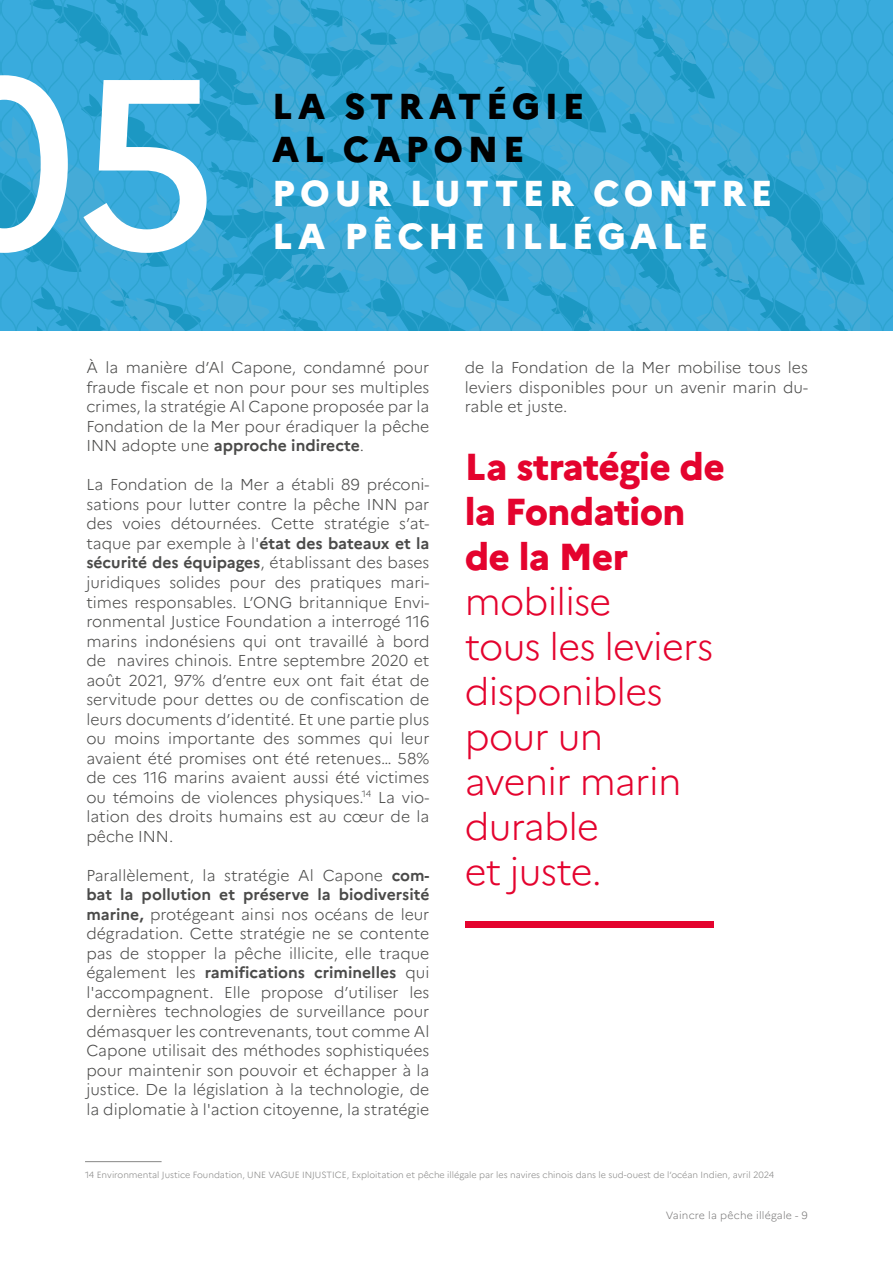
<style>
.page{position:relative;width:893px;height:1263px;background:#fff}
.page>*{position:absolute;margin:0;border:0;box-sizing:border-box;transform-origin:0 0}
.t1{font:500 240px "Marianne";color:#fff}
.t2{font:300 37.5px/45px "Marianne";letter-spacing:-.02em;color:#e4032e}
.t3{font:800 37.5px/45px "Marianne";letter-spacing:-.02em;color:#e4032e}
.t4{font:800 36px/43.2px "Marianne";letter-spacing:.13em;color:#fff}
.t5{font:800 36px/43.2px "Marianne";letter-spacing:.13em;color:#000}
.t6{font:300 15.75px/19.5px "Marianne";color:#4a4a49;text-align:justify}
.t7{font:300 10.5px "Marianne";letter-spacing:.02em;color:#7c7b7b}
.t8{font:300 9px "Marianne";color:#878786}
.s1{font-weight:700}
</style>
<div class="page">
<svg style="left:0;top:0;width:893px;height:331px;background:#35a6d5"></svg>
<hr style="left:85px;top:1161px;width:77px;height:1px;background:#878786">
<div style="left:465px;top:921px;width:249px;height:6px;background:#e4032e"></div>
<h1 class="t1" style="left:-68px;top:68px;width:289px">05</h1>
<h3 class="t5" style="left:272px;top:86px;width:314px">LA STRATÉGIE<br>AL CAPONE</h3>
<h3 class="t4" style="left:272px;top:172px;width:502px">POUR LUTTER CONTRE<br>LA PÊCHE ILLÉGALE</h3>
<p class="t6" style="left:86px;top:359px;width:345px">À la manière d’Al Capone, condamné pour fraude fiscale et non pour pour ses multiples crimes, la stratégie Al Capone proposée par la Fondation de la Mer pour éradiquer la pêche INN adopte une <span class="s1">approche indirecte</span>.</p>
<p class="t6" style="left:86px;top:476px;width:345px">La Fondation de la Mer a établi 89 préconi&shy;sations pour lutter contre la pêche INN par des voies détournées. Cette stratégie s’at&shy;taque par exemple à l'<span class="s1">état des bateaux et la sécurité des équipages</span>, établissant des bases juridiques solides pour des pratiques mari&shy;times responsables. L’ONG britannique Envi&shy;ronmental Justice Foundation a interrogé 116 marins indonésiens qui ont travaillé à bord de navires chinois. Entre septembre 2020 et août 2021, 97% d’entre eux ont fait état de servitude pour dettes ou de confiscation de leurs documents d’identité. Et une partie plus ou moins importante des sommes qui leur avaient été promises ont été retenues… 58% de ces 116 marins avaient aussi été victimes ou témoins de violences physiques.<sup>14</sup> La vio&shy;lation des droits humains est au cœur de la pêche INN.</p>
<p class="t6" style="left:86px;top:866px;width:345px">Parallèlement, la stratégie Al Capone <span class="s1">com&shy;bat la pollution et préserve la biodiversité marine,</span> protégeant ainsi nos océans de leur dégradation. Cette stratégie ne se contente pas de stopper la pêche illicite, elle traque également les <span class="s1">ramifications criminelles</span> qui l'accompagnent. Elle propose d’utiliser les dernières technologies de surveillance pour démasquer les contrevenants, tout comme Al Capone utilisait des méthodes sophistiquées pour maintenir son pouvoir et échapper à la justice. De la législation à la technologie, de la diplomatie à l'action citoyenne, la stratégie</p>
<p class="t6" style="left:465px;top:359px;width:345px">de la Fondation de la Mer mobilise tous les leviers disponibles pour un avenir marin du&shy;rable et juste.</p>
<h2 class="t3" style="left:465px;top:446px;width:262px">La stratégie de la Fondation de la Mer</h2>
<h2 class="t2" style="left:465px;top:581px;width:250px">mobilise<br>tous les leviers disponibles pour un avenir marin durable<br>et juste.</h2>
<p class="t8" style="left:85px;top:1170px;width:691px">14 Environmental Justice Foundation, UNE VAGUE INJUSTICE, Exploitation et pêche illégale par les navires chinois dans le sud-ouest de l’océan Indien, avril 2024</p>
<p class="t7" style="left:666px;top:1209px;width:144px">Vaincre la pêche illégale - 9</p>
</div>
